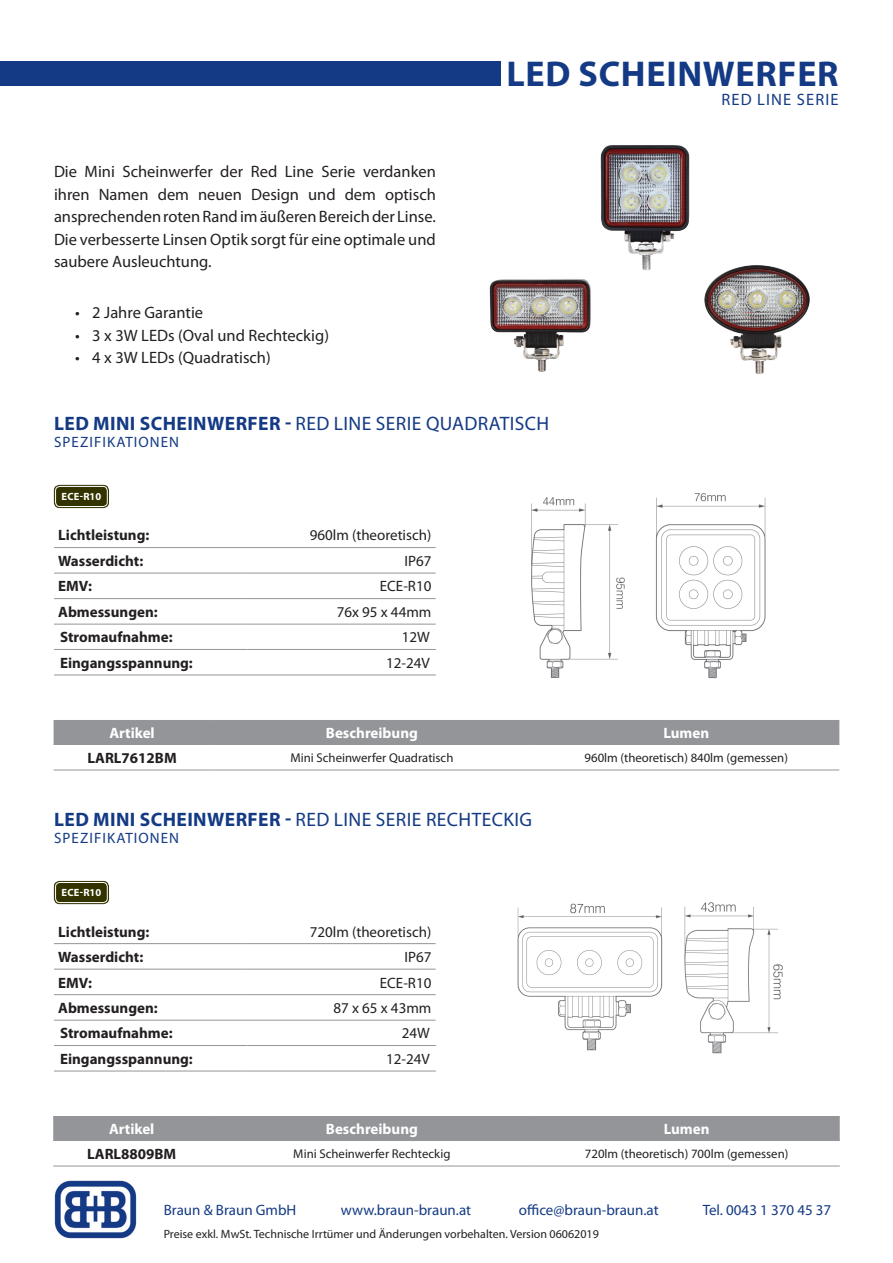
<style>
.page{position:relative;width:893px;height:1263px;background:#fff}
.page>*{position:absolute;margin:0;border:0;box-sizing:border-box;transform-origin:0 0}
.t1{font:700 36px "Myriad Pro";letter-spacing:.02em;color:#143a85}
.t2{font:19.5px "Myriad Pro";letter-spacing:.02em;color:#143a85}
.Body_Absatz{font:16.5px/22.5px "Myriad Pro";color:#231f20;text-align:justify}
.t3{font:16.5px "Myriad Pro";letter-spacing:.07em;color:#143a85}
.tabellen_format_link{font:700 15px "Myriad Pro";color:#231f20}
.tabellen_format_body{font:15px "Myriad Pro";color:#231f20}
.t4{font:15px "Myriad Pro";color:#143a85}
.tabellen_format_kopf{font:700 15px "Myriad Pro";color:#fff}
.t5{font:15px "Myriad Pro";letter-spacing:.07em;color:#143a85}
.tabellen_format_body-2{font:12.75px "Myriad Pro";color:#231f20}
.t6{font:12px "Myriad Pro";color:#231f20}
.t7{font:700 10.5px "Myriad Pro";letter-spacing:.015em;color:#fff}
.s1{font-weight:700}
</style>
<div class="page">
<img style="left:54px;top:1180px;width:83px;height:58px">
<img style="left:531px;top:493px;width:235px;height:186px">
<img style="left:517px;top:902px;width:266px;height:152px">
<svg style="left:54px;top:674px;width:382px;height:1px"></svg>
<hr style="left:54px;top:649px;width:193px;height:1px;background:#939598">
<hr style="left:247px;top:649px;width:189px;height:1px;background:#939598">
<hr style="left:54px;top:675px;width:193px;height:1px;background:#939598">
<hr style="left:247px;top:675px;width:189px;height:1px;background:#939598">
<svg style="left:54px;top:1070px;width:382px;height:1px"></svg>
<hr style="left:54px;top:1045px;width:193px;height:1px;background:#939598">
<hr style="left:247px;top:1045px;width:189px;height:1px;background:#939598">
<hr style="left:54px;top:1071px;width:193px;height:1px;background:#939598">
<hr style="left:247px;top:1071px;width:189px;height:1px;background:#939598">
<div style="left:0;top:61px;width:500px;height:25px;background:#143a85"></div>
<hr style="left:54px;top:547px;width:191px;height:1px;background:#939598">
<hr style="left:245px;top:547px;width:191px;height:1px;background:#939598">
<hr style="left:54px;top:573px;width:191px;height:1px;background:#939598">
<hr style="left:245px;top:573px;width:191px;height:1px;background:#939598">
<hr style="left:54px;top:598px;width:191px;height:1px;background:#939598">
<hr style="left:245px;top:598px;width:191px;height:1px;background:#939598">
<hr style="left:54px;top:624px;width:191px;height:1px;background:#939598">
<hr style="left:245px;top:624px;width:191px;height:1px;background:#939598">
<hr style="left:54px;top:943px;width:191px;height:1px;background:#939598">
<hr style="left:245px;top:943px;width:191px;height:1px;background:#939598">
<hr style="left:54px;top:969px;width:191px;height:1px;background:#939598">
<hr style="left:245px;top:969px;width:191px;height:1px;background:#939598">
<hr style="left:54px;top:994px;width:191px;height:1px;background:#939598">
<hr style="left:245px;top:994px;width:191px;height:1px;background:#939598">
<hr style="left:54px;top:1020px;width:191px;height:1px;background:#939598">
<hr style="left:245px;top:1020px;width:191px;height:1px;background:#939598">
<div style="left:54px;top:721px;width:785px;height:23px;background:#939598"></div>
<hr style="left:54px;top:720px;width:157px;height:1px;background:#939598">
<hr style="left:211px;top:720px;width:322px;height:1px;background:#939598">
<hr style="left:533px;top:720px;width:306px;height:1px;background:#939598">
<hr style="left:54px;top:744px;width:157px;height:1px;background:#939598">
<hr style="left:211px;top:744px;width:322px;height:1px;background:#939598">
<hr style="left:533px;top:744px;width:306px;height:1px;background:#939598">
<hr style="left:54px;top:770px;width:157px;height:1px;background:#939598">
<hr style="left:211px;top:770px;width:322px;height:1px;background:#939598">
<hr style="left:533px;top:770px;width:306px;height:1px;background:#939598">
<div style="left:53px;top:1117px;width:787px;height:23px;background:#939598"></div>
<hr style="left:53px;top:1116px;width:157px;height:1px;background:#939598">
<hr style="left:210px;top:1116px;width:324px;height:1px;background:#939598">
<hr style="left:534px;top:1116px;width:306px;height:1px;background:#939598">
<hr style="left:53px;top:1140px;width:157px;height:1px;background:#939598">
<hr style="left:210px;top:1140px;width:324px;height:1px;background:#939598">
<hr style="left:534px;top:1140px;width:306px;height:1px;background:#939598">
<hr style="left:53px;top:1166px;width:157px;height:1px;background:#939598">
<hr style="left:210px;top:1166px;width:324px;height:1px;background:#939598">
<hr style="left:534px;top:1166px;width:306px;height:1px;background:#939598">
<img style="left:489px;top:279px;width:102px;height:93px">
<img style="left:704px;top:265px;width:105px;height:109px">
<img style="left:600px;top:145px;width:118px;height:128px">
<div style="left:54px;top:485px;width:55px;height:23px;border:1px solid #330;border-radius:5px"></div>
<div style="left:56px;top:486px;width:51px;height:20px;background:#330;border-radius:4px"></div>
<div style="left:55px;top:486px;width:53px;height:21px;border:1px solid #fff;border-radius:4px"></div>
<div style="left:54px;top:881px;width:55px;height:23px;border:1px solid #330;border-radius:5px"></div>
<div style="left:56px;top:882px;width:51px;height:20px;background:#330;border-radius:4px"></div>
<div style="left:55px;top:882px;width:53px;height:21px;border:1px solid #fff;border-radius:4px"></div>
<p class="t1" style="left:506px;top:50px;width:334px">LED SCHEINWERFER</p>
<p class="Body_Absatz" style="left:54px;top:160px;width:383px">Die Mini Scheinwerfer der Red Line Serie verdanken ihren Namen dem neuen Design und dem optisch ansprechenden roten Rand im äußeren Bereich der Linse.<br>Die verbesserte Linsen Optik sorgt für eine optimale und saubere Ausleuchtung.</p>
<p class="Body_Absatz" style="left:75px;top:301px;width:129px">• 2 Jahre Garantie</p>
<p class="Body_Absatz" style="left:75px;top:324px;width:255px">• 3 x 3W LEDs (Oval und Rechteckig)</p>
<p class="Body_Absatz" style="left:75px;top:346px;width:197px">• 4 x 3W LEDs (Quadratisch)</p>
<p class="t2" style="left:54px;top:412px;width:496px"><span class="s1">LED MINI SCHEINWERFER -</span> RED LINE SERIE QUADRATISCH</p>
<p class="t5" style="left:54px;top:432px;width:127px">SPEZIFIKATIONEN</p>
<p class="t7" style="left:62px;top:490px;width:41px">ECE-R10</p>
<p class="tabellen_format_link" style="left:58px;top:526px;width:93px">Lichtleistung:</p>
<p class="tabellen_format_body" style="left:310px;top:526px;width:123px">960lm (theoretisch)</p>
<p class="tabellen_format_link" style="left:58px;top:551px;width:87px">Wasserdicht:</p>
<p class="tabellen_format_body" style="left:404px;top:552px;width:28px">IP67</p>
<p class="tabellen_format_link" style="left:58px;top:577px;width:35px">EMV:</p>
<p class="tabellen_format_body" style="left:380px;top:577px;width:53px">ECE-R10</p>
<p class="tabellen_format_link" style="left:58px;top:602px;width:101px">Abmessungen:</p>
<p class="tabellen_format_body" style="left:337px;top:603px;width:96px">76x 95 x 44mm</p>
<p class="tabellen_format_link" style="left:60px;top:627px;width:114px">Stromaufnahme:</p>
<p class="tabellen_format_body" style="left:402px;top:628px;width:30px">12W</p>
<p class="tabellen_format_link" style="left:60px;top:653px;width:134px">Eingangsspannung:</p>
<p class="tabellen_format_body" style="left:386px;top:653px;width:45px">12-24V</p>
<p class="t3" style="left:721px;top:89px;width:119px">RED LINE SERIE</p>
<p class="tabellen_format_kopf" style="left:109px;top:723px;width:47px">Artikel</p>
<p class="tabellen_format_kopf" style="left:326px;top:723px;width:94px">Beschreibung</p>
<p class="tabellen_format_kopf" style="left:663px;top:723px;width:47px">Lumen</p>
<p class="tabellen_format_link" style="left:87px;top:748px;width:91px">LARL7612BM</p>
<p class="tabellen_format_body-2" style="left:290px;top:750px;width:165px">Mini Scheinwerfer Quadratisch</p>
<p class="tabellen_format_body-2" style="left:585px;top:750px;width:205px">960lm (theoretisch) 840lm (gemessen)</p>
<p class="t2" style="left:54px;top:808px;width:479px"><span class="s1">LED MINI SCHEINWERFER -</span> RED LINE SERIE RECHTECKIG</p>
<p class="t5" style="left:54px;top:828px;width:127px">SPEZIFIKATIONEN</p>
<p class="t7" style="left:62px;top:886px;width:41px">ECE-R10</p>
<p class="tabellen_format_link" style="left:58px;top:922px;width:93px">Lichtleistung:</p>
<p class="tabellen_format_body" style="left:310px;top:922px;width:123px">720lm (theoretisch)</p>
<p class="tabellen_format_link" style="left:58px;top:947px;width:87px">Wasserdicht:</p>
<p class="tabellen_format_body" style="left:404px;top:948px;width:28px">IP67</p>
<p class="tabellen_format_link" style="left:58px;top:973px;width:35px">EMV:</p>
<p class="tabellen_format_body" style="left:380px;top:973px;width:53px">ECE-R10</p>
<p class="tabellen_format_link" style="left:58px;top:998px;width:101px">Abmessungen:</p>
<p class="tabellen_format_body" style="left:334px;top:999px;width:99px">87 x 65 x 43mm</p>
<p class="tabellen_format_link" style="left:60px;top:1023px;width:114px">Stromaufnahme:</p>
<p class="tabellen_format_body" style="left:402px;top:1024px;width:30px">24W</p>
<p class="tabellen_format_link" style="left:60px;top:1049px;width:134px">Eingangsspannung:</p>
<p class="tabellen_format_body" style="left:386px;top:1049px;width:45px">12-24V</p>
<p class="tabellen_format_kopf" style="left:109px;top:1119px;width:47px">Artikel</p>
<p class="tabellen_format_kopf" style="left:326px;top:1119px;width:94px">Beschreibung</p>
<p class="tabellen_format_kopf" style="left:664px;top:1119px;width:47px">Lumen</p>
<p class="tabellen_format_link" style="left:87px;top:1144px;width:91px">LARL8809BM</p>
<p class="tabellen_format_body-2" style="left:293px;top:1146px;width:159px">Mini Scheinwerfer Rechteckig</p>
<p class="tabellen_format_body-2" style="left:585px;top:1146px;width:205px">720lm (theoretisch) 700lm (gemessen)</p>
<p class="t4" style="left:164px;top:1201px;width:134px">Braun &amp; Braun GmbH</p>
<p class="t4" style="left:341px;top:1201px;width:132px">www.braun-braun.at</p>
<p class="t4" style="left:519px;top:1201px;width:141px">office@braun-braun.at</p>
<p class="t4" style="left:703px;top:1201px;width:130px">Tel. 0043 1 370 45 37</p>
<p class="t6" style="left:164px;top:1226px;width:437px">Preise exkl. MwSt. Technische Irrtümer und Änderungen vorbehalten. Version 06062019</p>
</div>
